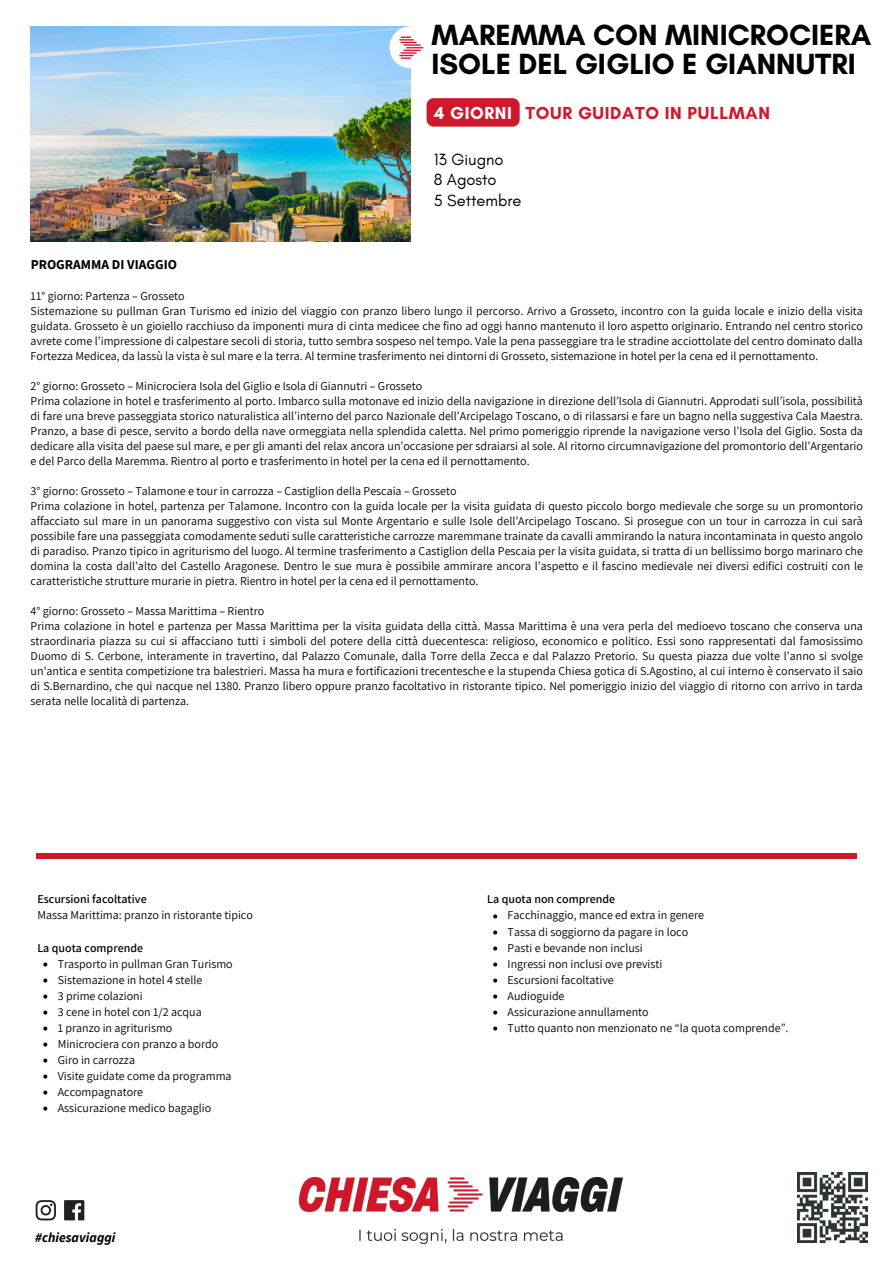
<style>
.page{position:relative;width:894px;height:1264px;background:#fff}
.page>*{position:absolute;margin:0;border:0;box-sizing:border-box;transform-origin:0 0}
.t1{font:700 29.7px/29.2px "Glacial Indifference";color:#000}
.t2{font:700 17.7px "Glacial Indifference";letter-spacing:.035em;color:#ce192c}
.t3{font:700 17.7px "Glacial Indifference";letter-spacing:.035em;color:#fff}
.t4{font:16.5px/20.2px "Glacial Indifference";color:#000}
.t5{font:700 13.5px "Source Sans Pro";color:#000}
.t6{font:italic 700 13.5px "Source Sans Pro";letter-spacing:.005em;color:#000}
.t7{font:12px/15px "Assistant";color:#000;text-align:justify}
.t8{font:600 12px "Assistant";color:#000}
</style>
<div class="page">
<div style="left:36px;top:853px;width:820px;height:5px;background:#ce192c"></div>
<img style="left:31px;top:26px;width:379px;height:215px">
<div style="left:389px;top:26px;width:42px;height:42px;background:#fff;border-radius:50%"></div>
<img style="left:395px;top:36px;width:29px;height:27px">
<img style="left:298px;top:1177px;width:324px;height:65px">
<img style="left:797px;top:1172px;width:70px;height:70px">
<img style="left:35px;top:1200px;width:50px;height:21px">
<svg style="left:43px;top:962px;width:4px;height:4px"></svg>
<svg style="left:43px;top:978px;width:4px;height:4px"></svg>
<svg style="left:43px;top:994px;width:4px;height:4px"></svg>
<svg style="left:43px;top:1010px;width:4px;height:4px"></svg>
<svg style="left:43px;top:1026px;width:4px;height:4px"></svg>
<svg style="left:43px;top:1042px;width:4px;height:4px"></svg>
<svg style="left:43px;top:1058px;width:4px;height:4px"></svg>
<svg style="left:43px;top:1074px;width:4px;height:4px"></svg>
<svg style="left:43px;top:1090px;width:4px;height:4px"></svg>
<svg style="left:43px;top:1106px;width:4px;height:4px"></svg>
<svg style="left:493px;top:914px;width:4px;height:4px"></svg>
<svg style="left:493px;top:930px;width:4px;height:4px"></svg>
<svg style="left:493px;top:946px;width:4px;height:4px"></svg>
<svg style="left:493px;top:962px;width:4px;height:4px"></svg>
<svg style="left:493px;top:978px;width:4px;height:4px"></svg>
<svg style="left:493px;top:994px;width:4px;height:4px"></svg>
<svg style="left:493px;top:1010px;width:4px;height:4px"></svg>
<svg style="left:493px;top:1026px;width:4px;height:4px"></svg>
<svg style="left:426px;top:98px;width:93px;height:29px;background:#cf2133"></svg>
<p class="t1" style="left:431px;top:20px;width:441px">MAREMMA CON MINICROCIERA<br>ISOLE DEL GIGLIO E GIANNUTRI</p>
<p class="t3" style="left:433px;top:102px;width:80px">4 GIORNI</p>
<p class="t2" style="left:525px;top:102px;width:246px">TOUR GUIDATO IN PULLMAN</p>
<h5 class="t5" style="left:31px;top:255px;width:148px">PROGRAMMA DI VIAGGIO</h5>
<p class="t4" style="left:433px;top:149px;width:89px">13 Giugno<br>8 Agosto<br>5 Settembre</p>
<h2 class="t7" style="left:31px;top:288px;width:155px">11° giorno: Partenza – Grosseto</h2>
<h3 class="t7" style="left:31px;top:303px;width:833px">Sistemazione su pullman Gran Turismo ed inizio del viaggio con pranzo libero lungo il percorso. Arrivo a Grosseto, incontro con la guida locale e inizio della visita guidata. Grosseto è un gioiello racchiuso da imponenti mura di cinta medicee che fino ad oggi hanno mantenuto il loro aspetto originario. Entrando nel centro storico avrete come l’impressione di calpestare secoli di storia, tutto sembra sospeso nel tempo. Vale la pena passeggiare tra le stradine acciottolate del centro dominato dalla Fortezza Medicea, da lassù la vista è sul mare e la terra. Al termine trasferimento nei dintorni di Grosseto, sistemazione in hotel per la cena ed il pernottamento.</h3>
<p class="t7" style="left:31px;top:378px;width:393px">2° giorno: Grosseto – Minicrociera Isola del Giglio e Isola di Giannutri – Grosseto</p>
<p class="t7" style="left:31px;top:393px;width:833px">Prima colazione in hotel e trasferimento al porto. Imbarco sulla motonave ed inizio della navigazione in direzione dell’Isola di Giannutri. Approdati sull’isola, possibilità di fare una breve passeggiata storico naturalistica all’interno del parco Nazionale dell’Arcipelago Toscano, o di rilassarsi e fare un bagno nella suggestiva Cala Maestra.<br>Pranzo, a base di pesce, servito a bordo della nave ormeggiata nella splendida caletta. Nel primo pomeriggio riprende la navigazione verso l’Isola del Giglio. Sosta da dedicare alla visita del paese sul mare, e per gli amanti del relax ancora un’occasione per sdraiarsi al sole. Al ritorno circumnavigazione del promontorio dell’Argentario e del Parco della Maremma. Rientro al porto e trasferimento in hotel per la cena ed il pernottamento.</p>
<p class="t7" style="left:31px;top:483px;width:427px">3° giorno: Grosseto – Talamone e tour in carrozza – Castiglion della Pescaia – Grosseto</p>
<p class="t7" style="left:31px;top:498px;width:833px">Prima colazione in hotel, partenza per Talamone. Incontro con la guida locale per la visita guidata di questo piccolo borgo medievale che sorge su un promontorio affacciato sul mare in un panorama suggestivo con vista sul Monte Argentario e sulle Isole dell’Arcipelago Toscano. Si prosegue con un tour in carrozza in cui sarà possibile fare una passeggiata comodamente seduti sulle caratteristiche carrozze maremmane trainate da cavalli ammirando la natura incontaminata in questo angolo di paradiso. Pranzo tipico in agriturismo del luogo. Al termine trasferimento a Castiglion della Pescaia per la visita guidata, si tratta di un bellissimo borgo marinaro che domina la costa dall’alto del Castello Aragonese. Dentro le sue mura è possibile ammirare ancora l’aspetto e il fascino medievale nei diversi edifici costruiti con le caratteristiche strutture murarie in pietra. Rientro in hotel per la cena ed il pernottamento.</p>
<p class="t7" style="left:31px;top:603px;width:235px">4° giorno: Grosseto – Massa Marittima – Rientro</p>
<p class="t7" style="left:31px;top:618px;width:833px">Prima colazione in hotel e partenza per Massa Marittima per la visita guidata della città. Massa Marittima è una vera perla del medioevo toscano che conserva una straordinaria piazza su cui si affacciano tutti i simboli del potere della città duecentesca: religioso, economico e politico. Essi sono rappresentati dal famosissimo Duomo di S. Cerbone, interamente in travertino, dal Palazzo Comunale, dalla Torre della Zecca e dal Palazzo Pretorio. Su questa piazza due volte l’anno si svolge un'antica e sentita competizione tra balestrieri. Massa ha mura e fortificazioni trecentesche e la stupenda Chiesa gotica di S.Agostino, al cui interno è conservato il saio di S.Bernardino, che qui nacque nel 1380. Pranzo libero oppure pranzo facoltativo in ristorante tipico. Nel pomeriggio inizio del viaggio di ritorno con arrivo in tarda serata nelle località di partenza.</p>
<p class="t8" style="left:37px;top:891px;width:111px">Escursioni facoltative</p>
<p class="t7" style="left:37px;top:907px;width:217px">Massa Marittima: pranzo in ristorante tipico</p>
<p class="t8" style="left:37px;top:939px;width:107px">La quota comprende</p>
<p class="t7" style="left:58px;top:955px;width:176px">Trasporto in pullman Gran Turismo</p>
<p class="t7" style="left:58px;top:971px;width:146px">Sistemazione in hotel 4 stelle</p>
<h6 class="t7" style="left:58px;top:987px;width:86px">3 prime colazioni</h6>
<p class="t7" style="left:58px;top:1003px;width:145px">3 cene in hotel con 1/2 acqua</p>
<p class="t7" style="left:58px;top:1019px;width:116px">1 pranzo in agriturismo</p>
<p class="t7" style="left:58px;top:1035px;width:162px">Minicrociera con pranzo a bordo</p>
<p class="t7" style="left:58px;top:1051px;width:79px">Giro in carrozza</p>
<p class="t7" style="left:58px;top:1067px;width:175px">Visite guidate come da programma</p>
<p class="t7" style="left:58px;top:1083px;width:87px">Accompagnatore</p>
<p class="t7" style="left:58px;top:1099px;width:155px">Assicurazione medico bagaglio</p>
<p class="t6" style="left:35px;top:1228px;width:82px">#chiesaviaggi</p>
<p class="t8" style="left:487px;top:891px;width:129px">La quota non comprende</p>
<p class="t7" style="left:507px;top:907px;width:198px">Facchinaggio, mance ed extra in genere</p>
<p class="t7" style="left:507px;top:923px;width:182px">Tassa di soggiorno da pagare in loco</p>
<h6 class="t7" style="left:507px;top:939px;width:136px">Pasti e bevande non inclusi</h6>
<p class="t7" style="left:507px;top:955px;width:156px">Ingressi non inclusi ove previsti</p>
<p class="t7" style="left:507px;top:971px;width:108px">Escursioni facoltative</p>
<p class="t7" style="left:507px;top:987px;width:58px">Audioguide</p>
<p class="t7" style="left:507px;top:1003px;width:142px">Assicurazione annullamento</p>
<p class="t7" style="left:507px;top:1019px;width:282px">Tutto quanto non menzionato ne “la quota comprende”.</p>
</div>
